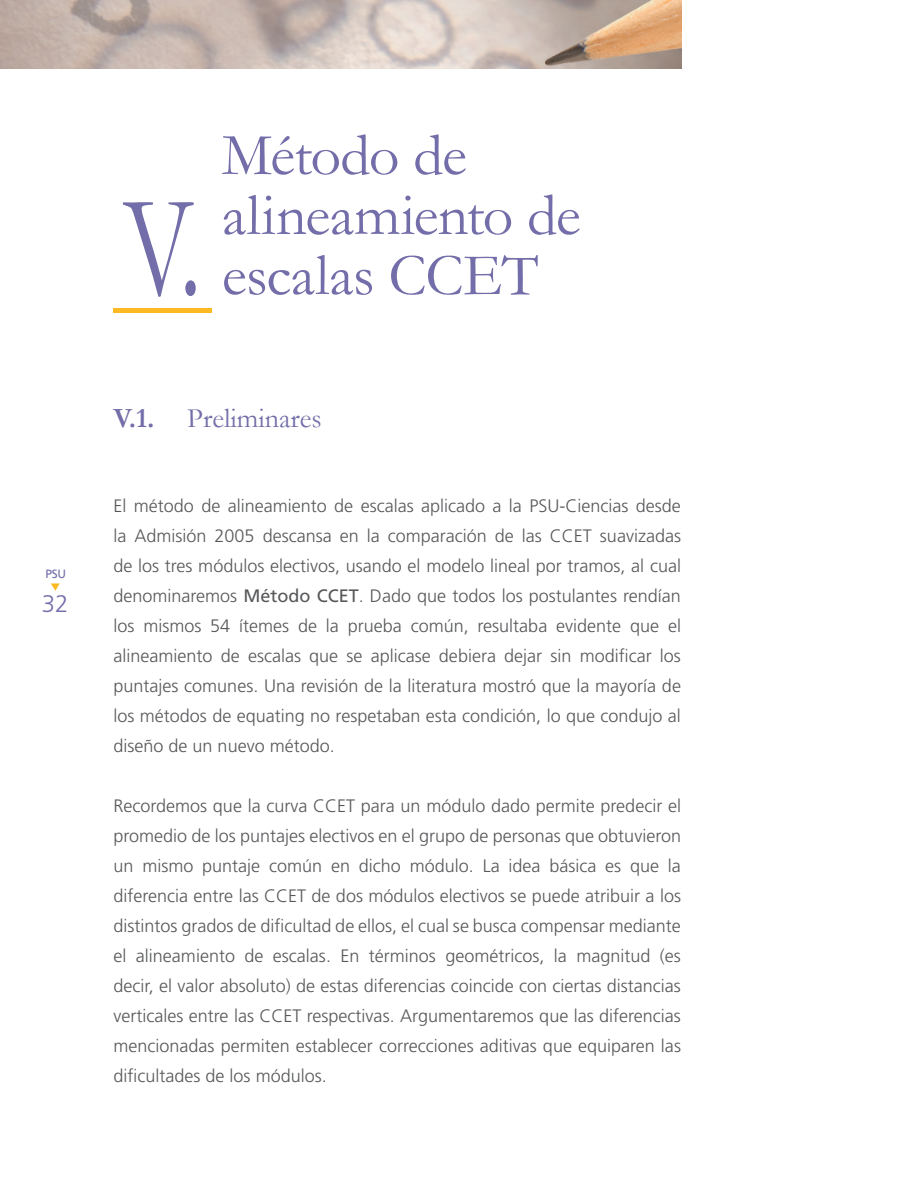
<style>
.page{position:relative;width:908px;height:1191px;background:#fff}
.page>*{position:absolute;margin:0;border:0;box-sizing:border-box;transform-origin:0 0}
.t1{font:146px "Garamond";color:#736ea9;scale:.7 1}
.t2{font:60px/60px "Garamond";letter-spacing:-.015em;color:#736ea9}
.t3{font:28px "Garamond";color:#736ea9}
.t4{font:300 24px "Frutiger LT Std";color:#736ea9}
.t5{font:300 18px/30px "Frutiger LT Std";color:#57585a;text-align:justify}
.t6{font:12px "Frutiger LT Std";color:#736ea9}
.s1{font-weight:700}
.s2{font-weight:400}
</style>
<div class="page">
<svg style="left:51px;top:583px;width:9px;height:7px"></svg>
<img style="left:0;top:0;width:680px;height:68px">
<hr style="left:113px;top:308px;width:99px;height:4px;background:#fcb825">
<p class="t6" style="left:46px;top:567px;width:22px">PSU</p>
<h3 class="t4" style="left:42px;top:590px;width:28px">32</h3>
<h1 class="t1" style="left:123px;top:161px;width:113px">V.</h1>
<h2 class="t2" style="left:222px;top:124px;width:360px">Método de alineamiento de</h2>
<h2 class="t2" style="left:222px;top:244px;width:318px">escalas CCET</h2>
<h3 class="t3" style="left:113px;top:401px;width:210px"><span class="s1">V.1.</span> Preliminares</h3>
<p class="t5" style="left:113px;top:491px;width:568px">El método de alineamiento de escalas aplicado a la PSU-Ciencias desde la Admisión 2005 descansa en la comparación de las CCET suavizadas de los tres módulos electivos, usando el modelo lineal por tramos, al cual denominaremos <span class="s2">Método CCET</span>. Dado que todos los postulantes rendían los mismos 54 ítemes de la prueba común, resultaba evidente que el alineamiento de escalas que se aplicase debiera dejar sin modificar los puntajes comunes. Una revisión de la literatura mostró que la mayoría de los métodos de equating no respetaban esta condición, lo que condujo al diseño de un nuevo método.</p>
<p class="t5" style="left:113px;top:791px;width:568px">Recordemos que la curva CCET para un módulo dado permite predecir el promedio de los puntajes electivos en el grupo de personas que obtuvieron un mismo puntaje común en dicho módulo. La idea básica es que la diferencia entre las CCET de dos módulos electivos se puede atribuir a los distintos grados de dificultad de ellos, el cual se busca compensar mediante el alineamiento de escalas. En términos geométricos, la magnitud (es decir, el valor absoluto) de estas diferencias coincide con ciertas distancias verticales entre las CCET respectivas. Argumentaremos que las diferencias mencionadas permiten establecer correcciones aditivas que equiparen las dificultades de los módulos.</p>
</div>
